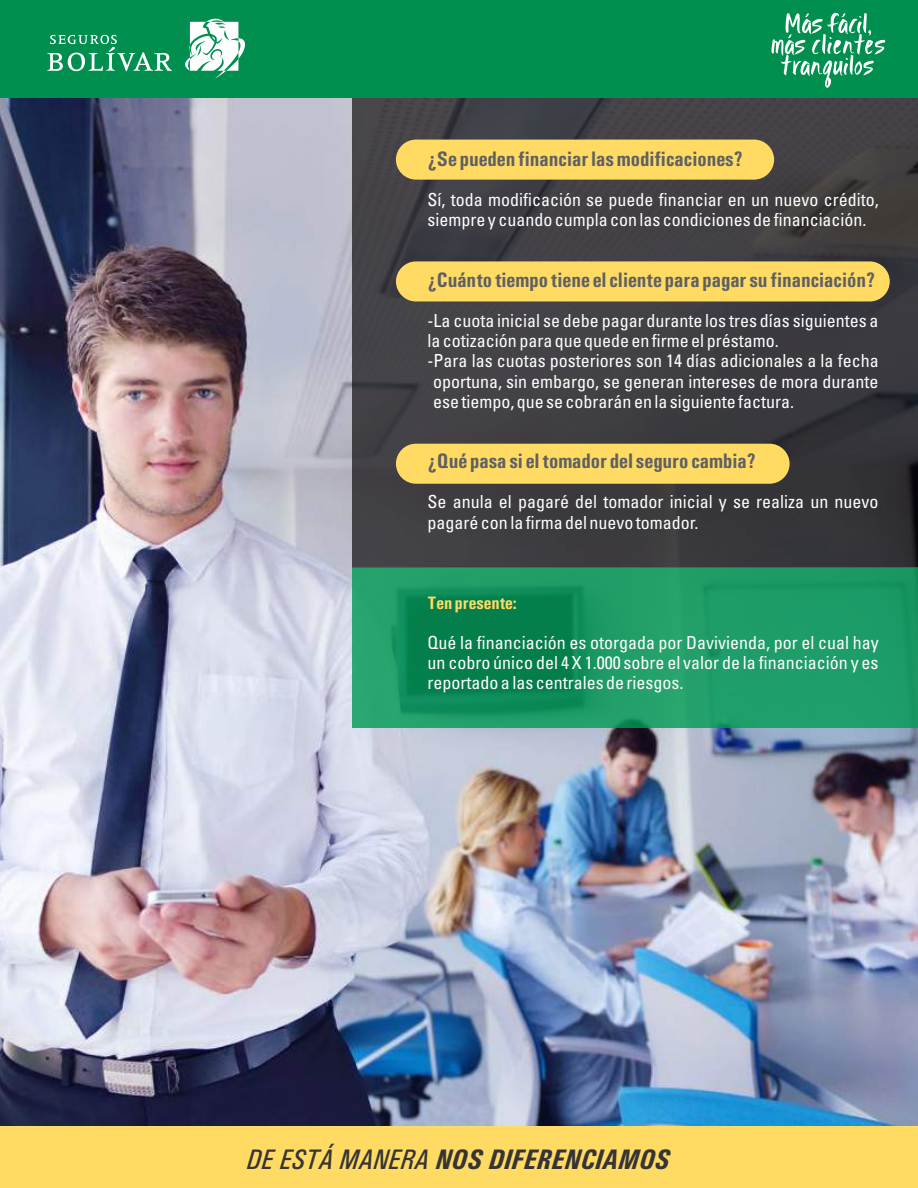
<style>
.page{position:relative;width:918px;height:1188px;background:#fff}
.page>*{position:absolute;margin:0;border:0;box-sizing:border-box;transform-origin:0 0}
.t1{font:italic 700 28.2px "Univers Condensed";color:#373435}
.t2{font:700 21px "Univers Condensed";color:#606062}
.t3{font:condensed 18px/20.1px "Univers LT";color:#fefefe}
.t4{font:700 18px "Univers Condensed";color:#ffdb64}
.s1{font-weight:500}
</style>
<div class="page">
<img style="left:0;top:98px;width:918px;height:1028px">
<div style="left:352px;top:98px;width:566px;height:469px;background:#373435;opacity:.5"></div>
<div style="left:0;top:0;width:918px;height:98px;background:#008f4f"></div>
<svg style="left:185px;top:18px;width:60px;height:61px"></svg>
<svg style="left:47px;top:35px;width:125px;height:36px"></svg>
<div style="left:396px;top:140px;width:378px;height:40px;background:#ffdb64;border-radius:20px"></div>
<div style="left:396px;top:261px;width:494px;height:40px;background:#ffdb64;border-radius:20px"></div>
<div style="left:396px;top:444px;width:394px;height:40px;background:#ffdb64;border-radius:20px"></div>
<svg style="left:352px;top:567px;width:566px;height:161px;background:#199662"></svg>
<div style="left:0;top:1126px;width:918px;height:62px;background:#ffdb64"></div>
<svg style="left:771px;top:12px;width:115px;height:76px"></svg>
<p class="t2" style="left:428px;top:152px;width:317px">¿Se pueden financiar las modificaciones?</p>
<p class="t3" style="left:428px;top:192px;width:453px">Sí, toda modificación se puede financiar en un nuevo crédito, siempre y cuando cumpla con las condiciones de financiación.</p>
<p class="t2" style="left:428px;top:272px;width:449px">¿Cuánto tiempo tiene el cliente para pagar su financiación?</p>
<p class="t3" style="left:428px;top:312px;width:452px">-La cuota inicial se debe pagar durante los tres días siguientes a</p>
<p class="t3" style="left:428px;top:333px;width:353px">la cotización para que quede en firme el préstamo.</p>
<p class="t3" style="left:428px;top:353px;width:453px">-Para las cuotas posteriores son 14 días adicionales a la fecha</p>
<p class="t3" style="left:433px;top:373px;width:447px">oportuna, sin embargo, se generan intereses de mora durante</p>
<p class="t3" style="left:433px;top:393px;width:363px">ese tiempo, que se cobrarán en la siguiente factura.</p>
<p class="t2" style="left:428px;top:454px;width:330px">¿Qué pasa si el tomador del seguro cambia?</p>
<p class="t3" style="left:428px;top:494px;width:453px">Se anula el pagaré del tomador inicial y se realiza un nuevo pagaré con la firma del nuevo tomador.</p>
<p class="t4" style="left:428px;top:596px;width:91px">Ten presente:</p>
<p class="t3" style="left:428px;top:634px;width:453px;text-align:justify">Qué la financiación es otorgada por Davivienda, por el cual hay un cobro único del 4 X 1.000 sobre el valor de la financiación y es reportado a las centrales de riesgos.</p>
<h1 class="t1" style="left:247px;top:1150px;width:424px"><span class="s1">DE ESTÁ MANERA</span> NOS DIFERENCIAMOS</h1>
</div>
